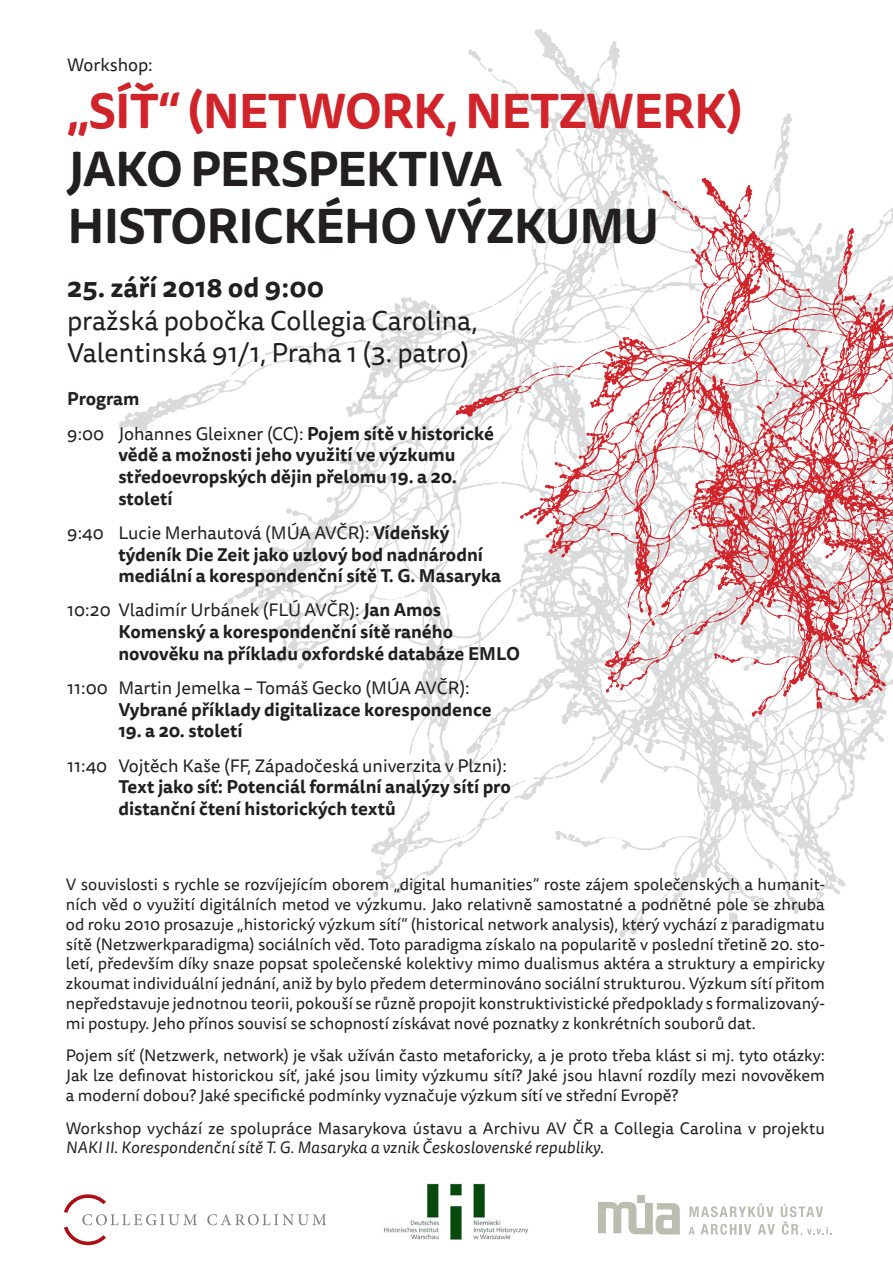
<style>
.page{position:relative;width:893px;height:1263px;background:#fff}
.page>*{position:absolute;margin:0;border:0;box-sizing:border-box;transform-origin:0 0}
.t1{font:700 48px "Tisa Sans Pro";letter-spacing:-.02em;color:#231f20}
.t2{font:700 48px "Tisa Sans Pro";letter-spacing:-.02em;color:#d1232a}
.t3{font:27px "Tisa Sans Pro";color:#231f20}
.t4{font:700 27px "Tisa Sans Pro";color:#231f20}
.t5{font:700 18px/21.6px "Tisa Sans Pro";color:#231f20}
.t6{font:18px "Tisa Sans Pro";color:#231f20}
.t7{font:16.5px/19.8px "Tisa Sans Pro";color:#231f20;text-align:justify}
.s1{font-weight:400}
.s2{font-style:italic}
</style>
<div class="page">
<img style="left:119px;top:29px;width:765px;height:909px">
<svg style="left:64px;top:1194px;width:262px;height:51px"></svg>
<svg style="left:598px;top:1202px;width:82px;height:32px"></svg>
<div style="left:637px;top:1195px;width:8px;height:8px;background:#bcbcb0"></div>
<svg style="left:689px;top:1203px;width:85px;height:14px"></svg>
<svg style="left:689px;top:1227px;width:6px;height:7px"></svg>
<svg style="left:701px;top:1224px;width:50px;height:11px"></svg>
<svg style="left:758px;top:1224px;width:17px;height:10px"></svg>
<svg style="left:781px;top:1204px;width:50px;height:32px"></svg>
<img style="left:456px;top:174px;width:437px;height:548px">
<img style="left:384px;top:1183px;width:144px;height:57px">
<p class="t6" style="left:67px;top:52px;width:87px">Workshop:</p>
<p class="t2" style="left:67px;top:76px;width:677px">„SÍŤ“ (NETWORK, NETZWERK)</p>
<p class="t1" style="left:68px;top:133px;width:436px">JAKO PERSPEKTIVA</p>
<p class="t1" style="left:68px;top:191px;width:593px">HISTORICKÉHO VÝZKUMU</p>
<p class="t4" style="left:67px;top:268px;width:258px">25. září 2018 od 9:00</p>
<p class="t3" style="left:67px;top:302px;width:412px">pražská pobočka Collegia Carolina,</p>
<p class="t3" style="left:67px;top:335px;width:403px">Valentinská 91/1, Praha 1 (3. patro)</p>
<p class="t5" style="left:67px;top:388px;width:74px">Program</p>
<p class="t5" style="left:118px;top:423px;width:377px;text-indent:-51px"><span class="s1">9:00 Johannes Gleixner (CC):</span> Pojem sítě v historické vědě a možnosti jeho využití ve výzkumu středoevropských dějin přelomu 19. a 20. století</p>
<p class="t5" style="left:118px;top:522px;width:384px;text-indent:-51px"><span class="s1">9:40 Lucie Merhautová (MÚA AVČR):</span> Vídeňský týdeník Die Zeit jako uzlový bod nadnárodní mediální a korespondenční sítě T. G. Masaryka</p>
<p class="t5" style="left:118px;top:599px;width:403px;text-indent:-51px"><span class="s1">10:20 Vladimír Urbánek (FLÚ AVČR):</span> Jan Amos<br>Komenský a korespondenční sítě raného novověku na příkladu oxfordské databáze EMLO</p>
<p class="t5" style="left:118px;top:677px;width:375px;text-indent:-51px"><span class="s1">11:00 Martin Jemelka – Tomáš Gecko (MÚA AVČR):<br></span>Vybrané příklady digitalizace korespondence</p>
<p class="t5" style="left:118px;top:720px;width:126px">19. a 20. století</p>
<p class="t5" style="left:118px;top:754px;width:394px;text-indent:-51px"><span class="s1">11:40 Vojtěch Kaše (FF, Západočeská univerzita v Plzni):<br></span>Text jako síť: Potenciál formální analýzy sítí pro distanční čtení historických textů</p>
<p class="t7" style="left:66px;top:875px;width:761px">V souvislosti s rychle se rozvíjejícím oborem „digital humanities“ roste zájem společenských a humanit&shy;ních věd o využití digitálních metod ve výzkumu. Jako relativně samostatné a podnětné pole se zhruba od roku 2010 prosazuje „historický výzkum sítí“ (historical network analysis), který vychází z paradigmatu sítě (Netzwerkparadigma) sociálních věd. Toto paradigma získalo na popularitě v poslední třetině 20. sto&shy;letí, především díky snaze popsat společenské kolektivy mimo dualismus aktéra a struktury a empiricky zkoumat individuální jednání, aniž by bylo předem determinováno sociální strukturou. Výzkum sítí přitom nepředstavuje jednotnou teorii, pokouší se různě propojit konstruktivistické předpoklady s formalizovaný&shy;mi postupy. Jeho přínos souvisí se schopností získávat nové poznatky z konkrétních souborů dat.</p>
<p class="t7" style="left:66px;top:1046px;width:761px">Pojem síť (Netzwerk, network) je však užíván často metaforicky, a je proto třeba klást si mj. tyto otázky:<br>Jak lze definovat historickou síť, jaké jsou limity výzkumu sítí? Jaké jsou hlavní rozdíly mezi novověkem a moderní dobou? Jaké specifické podmínky vyznačuje výzkum sítí ve střední Evropě?</p>
<p class="t7" style="left:66px;top:1118px;width:760px">Workshop vychází ze spolupráce Masarykova ústavu a Archivu AV ČR a Collegia Carolina v projektu<br><span class="s2">NAKI II. Korespondenční sítě T. G. Masaryka a vznik Československé republiky</span>.</p>
</div>
